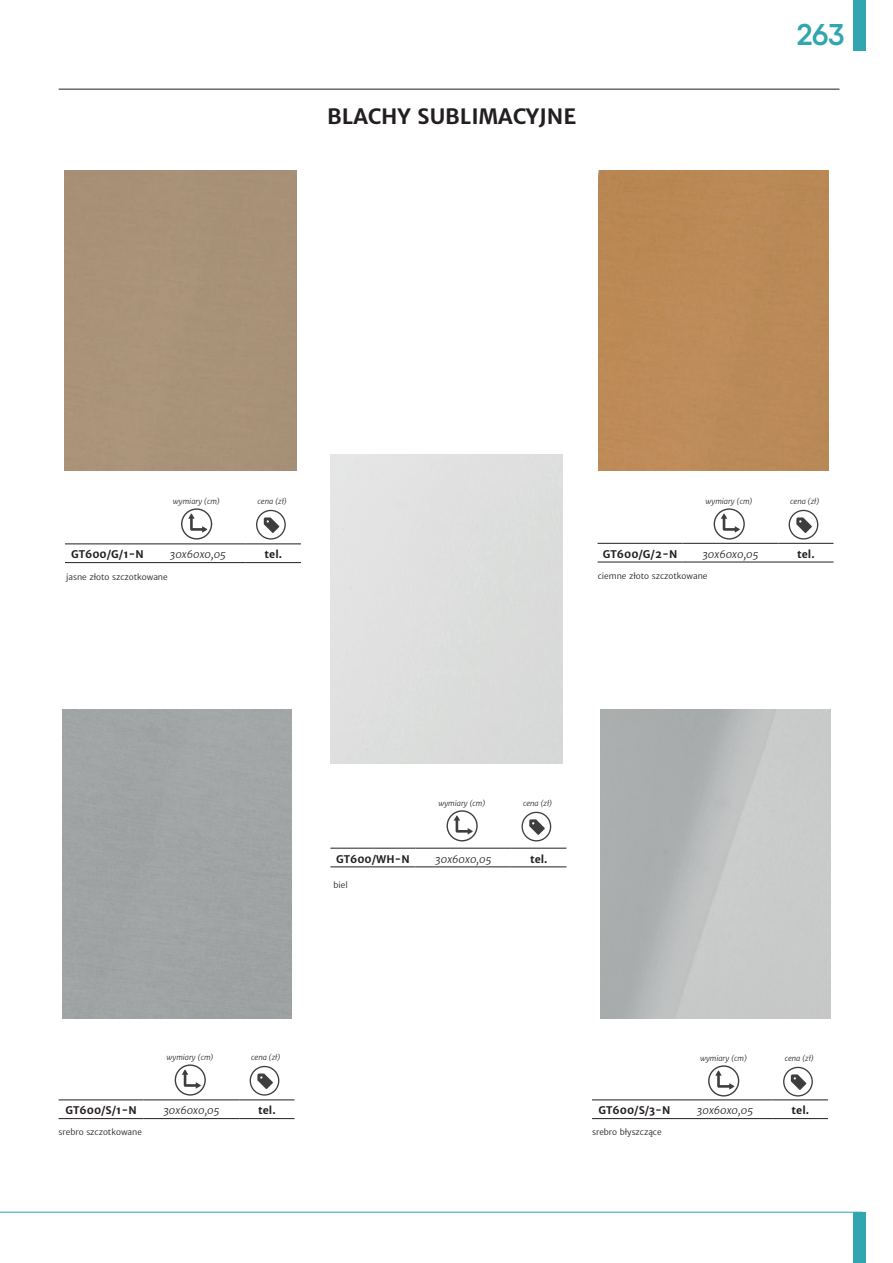
<style>
.page{position:relative;width:893px;height:1263px;background:#fff}
.page>*{position:absolute;margin:0;border:0;box-sizing:border-box;transform-origin:0 0}
.t1{font:600 30px "Qanelas";color:#32a6b0}
.t2{font:700 21px "Merriweather Sans";color:#231f20}
.t3{font:700 10.5px "Merriweather Sans";color:#231f20}
.t4{font:italic 10.5px "Merriweather Sans";color:#231f20}
.t5{font:8.25px "Merriweather Sans";color:#231f20}
.t6{font:italic 7.5px "Merriweather Sans";color:#231f20}
</style>
<div class="page">
<hr style="left:0;top:1212px;width:863px;height:1px;background:#32a6b0">
<div style="left:853px;top:1212px;width:13px;height:51px;background:#32a6b0"></div>
<div style="left:853px;top:0;width:13px;height:51px;background:#32a6b0"></div>
<div style="left:599px;top:171px;width:229px;height:300px;background:#bb8a57"></div>
<svg style="left:446px;top:810px;width:32px;height:31px"></svg>
<svg style="left:175px;top:1064px;width:31px;height:31px"></svg>
<svg style="left:708px;top:1065px;width:31px;height:31px"></svg>
<svg style="left:181px;top:508px;width:31px;height:32px"></svg>
<svg style="left:714px;top:508px;width:31px;height:32px"></svg>
<svg style="left:521px;top:812px;width:30px;height:29px"></svg>
<svg style="left:250px;top:1066px;width:29px;height:29px"></svg>
<svg style="left:783px;top:1067px;width:30px;height:29px"></svg>
<svg style="left:256px;top:510px;width:30px;height:30px"></svg>
<svg style="left:789px;top:510px;width:29px;height:30px"></svg>
<hr style="left:65px;top:544px;width:85px;height:1px;background:#231f20">
<hr style="left:150px;top:544px;width:96px;height:1px;background:#231f20">
<hr style="left:246px;top:544px;width:55px;height:1px;background:#231f20">
<hr style="left:65px;top:562px;width:85px;height:1px;background:#231f20">
<hr style="left:150px;top:562px;width:96px;height:1px;background:#231f20">
<hr style="left:246px;top:562px;width:55px;height:1px;background:#231f20">
<hr style="left:597px;top:543px;width:86px;height:1px;background:#231f20">
<hr style="left:683px;top:543px;width:95px;height:1px;background:#231f20">
<hr style="left:778px;top:543px;width:55px;height:1px;background:#231f20">
<hr style="left:597px;top:562px;width:86px;height:1px;background:#231f20">
<hr style="left:683px;top:562px;width:95px;height:1px;background:#231f20">
<hr style="left:778px;top:562px;width:55px;height:1px;background:#231f20">
<hr style="left:59px;top:1099px;width:85px;height:1px;background:#231f20">
<hr style="left:144px;top:1099px;width:95px;height:1px;background:#231f20">
<hr style="left:239px;top:1099px;width:56px;height:1px;background:#231f20">
<hr style="left:59px;top:1118px;width:85px;height:1px;background:#231f20">
<hr style="left:144px;top:1118px;width:95px;height:1px;background:#231f20">
<hr style="left:239px;top:1118px;width:56px;height:1px;background:#231f20">
<hr style="left:592px;top:1099px;width:85px;height:1px;background:#231f20">
<hr style="left:677px;top:1099px;width:96px;height:1px;background:#231f20">
<hr style="left:773px;top:1099px;width:55px;height:1px;background:#231f20">
<hr style="left:592px;top:1118px;width:85px;height:1px;background:#231f20">
<hr style="left:677px;top:1118px;width:96px;height:1px;background:#231f20">
<hr style="left:773px;top:1118px;width:55px;height:1px;background:#231f20">
<hr style="left:330px;top:848px;width:85px;height:1px;background:#231f20">
<hr style="left:415px;top:848px;width:96px;height:1px;background:#231f20">
<hr style="left:511px;top:848px;width:55px;height:1px;background:#231f20">
<hr style="left:330px;top:867px;width:85px;height:1px;background:#231f20">
<hr style="left:415px;top:867px;width:96px;height:1px;background:#231f20">
<hr style="left:511px;top:867px;width:55px;height:1px;background:#231f20">
<hr style="left:59px;top:89px;width:780px;height:1px;background:#231f20">
<h2 class="t2" style="left:327px;top:103px;width:251px">BLACHY SUBLIMACYJNE</h2>
<h1 class="t1" style="left:797px;top:16px;width:49px">263</h1>
<p class="t6" style="left:173px;top:496px;width:49px">wymiary (cm)</p>
<p class="t6" style="left:258px;top:496px;width:31px">cena (zł)</p>
<p class="t6" style="left:706px;top:496px;width:49px">wymiary (cm)</p>
<p class="t6" style="left:790px;top:496px;width:31px">cena (zł)</p>
<h3 class="t3" style="left:71px;top:548px;width:74px">GT600/G/1-N</h3>
<h3 class="t4" style="left:170px;top:548px;width:58px">30x60x0,05</h3>
<h3 class="t3" style="left:265px;top:548px;width:19px">tel.</h3>
<h3 class="t3" style="left:603px;top:548px;width:76px">GT600/G/2-N</h3>
<h3 class="t4" style="left:702px;top:547px;width:58px">30x60x0,05</h3>
<h3 class="t3" style="left:797px;top:548px;width:19px">tel.</h3>
<p class="t5" style="left:66px;top:572px;width:103px">jasne złoto szczotkowane</p>
<p class="t5" style="left:598px;top:571px;width:111px">ciemne złoto szczotkowane</p>
<p class="t6" style="left:438px;top:798px;width:49px">wymiary (cm)</p>
<p class="t6" style="left:523px;top:798px;width:31px">cena (zł)</p>
<h3 class="t3" style="left:336px;top:852px;width:75px">GT600/WH-N</h3>
<h3 class="t4" style="left:435px;top:852px;width:58px">30x60x0,05</h3>
<h3 class="t3" style="left:530px;top:852px;width:19px">tel.</h3>
<p class="t5" style="left:334px;top:880px;width:16px">biel</p>
<p class="t6" style="left:167px;top:1052px;width:49px">wymiary (cm)</p>
<p class="t6" style="left:251px;top:1052px;width:31px">cena (zł)</p>
<p class="t6" style="left:700px;top:1053px;width:49px">wymiary (cm)</p>
<p class="t6" style="left:785px;top:1053px;width:31px">cena (zł)</p>
<h3 class="t3" style="left:65px;top:1104px;width:73px">GT600/S/1-N</h3>
<h3 class="t4" style="left:163px;top:1104px;width:58px">30x60x0,05</h3>
<h3 class="t3" style="left:258px;top:1104px;width:19px">tel.</h3>
<h3 class="t3" style="left:598px;top:1104px;width:74px">GT600/S/3-N</h3>
<h3 class="t4" style="left:697px;top:1104px;width:58px">30x60x0,05</h3>
<h3 class="t3" style="left:792px;top:1104px;width:19px">tel.</h3>
<p class="t5" style="left:59px;top:1127px;width:85px">srebro szczotkowane</p>
<p class="t5" style="left:592px;top:1127px;width:71px">srebro błyszczące</p>
</div>
